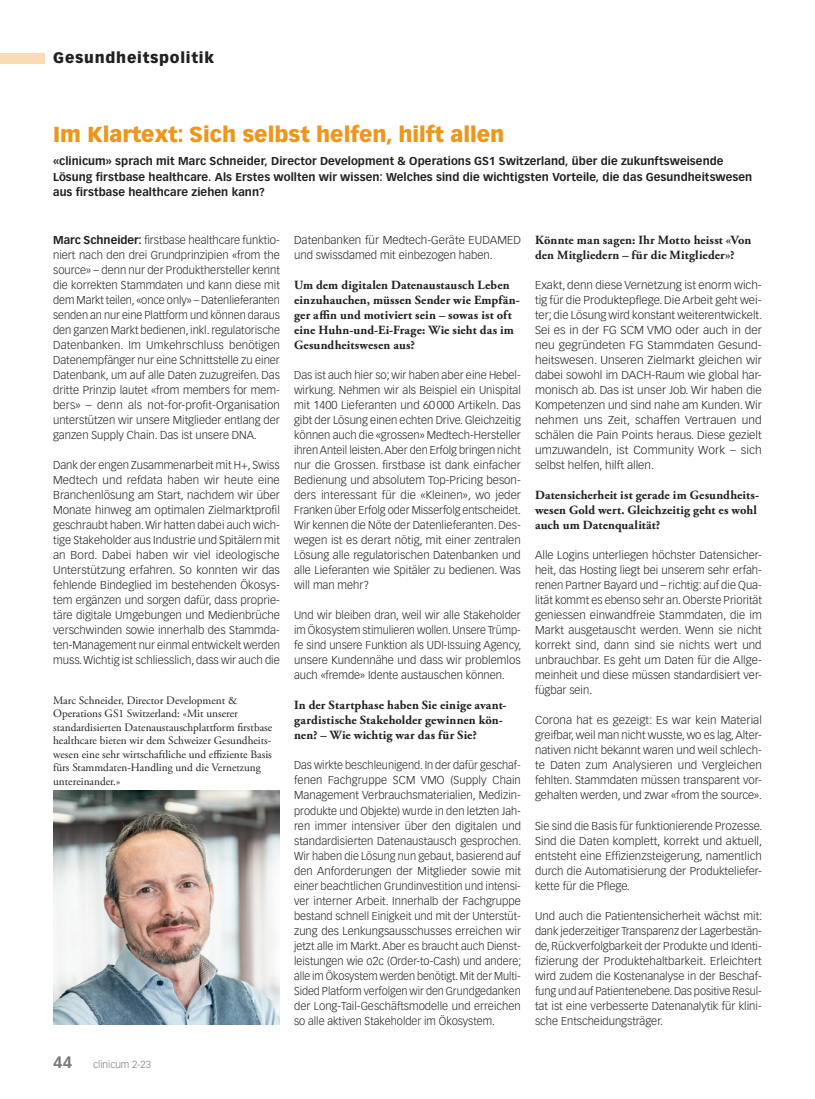
<style>
.page{position:relative;width:815px;height:1099px;background:#fff}
.page>*{position:absolute;margin:0;border:0;box-sizing:border-box;transform-origin:0 0}
.Titel_News{font:900 21.25px "Vectora LT Std";color:#ee961c}
.t1{font:900 15px "Vectora LT Std";letter-spacing:.05em;color:#231f20}
.Interviewfragen_ohne{font:700 12.5px/15px "Adobe Garamond Pro";letter-spacing:.01em;color:#231f20}
.Lauftext{font:300 11.25px/15px "Vectora LT Std";color:#231f20;text-align:justify}
.Lauftext-2{font:300 11.25px/15px "Vectora LT Std";color:#231f20;text-align:justify;scale:1.04 1}
.Legende{font:11.25px/13.5px "Adobe Garamond Pro";color:#231f20}
.Lead_News{font:700 11.25px/15px "Vectora LT Std";letter-spacing:.005em;color:#231f20}
.t2{font:300 10px "Vectora LT Std";color:#76787b}
.s1{font-weight:700}
.s2{font-weight:700;font-size:16.25px}
</style>
<div class="page">
<div style="left:0;top:53px;width:45px;height:10px;background:#fbdbb3"></div>
<img style="left:53px;top:790px;width:227px;height:234px">
<h2 class="t1" style="left:53px;top:49px;width:162px">Gesundheitspolitik</h2>
<p class="Titel_News" style="left:53px;top:121px;width:453px">Im Klartext: Sich selbst helfen, hilft allen</p>
<p class="Lead_News" style="left:53px;top:154px;width:701px">«clinicum» sprach mit Marc Schneider, Director Development &amp; Operations GS1 Switzerland, über die zukunftsweisende<br>Lösung firstbase healthcare. Als Erstes wollten wir wissen: Welches sind die wichtigsten Vorteile, die das Gesundheitswesen aus firstbase healthcare ziehen kann?</p>
<p class="Lauftext" style="left:53px;top:233px;width:228px"><span class="s1">Marc Schneider:</span> firstbase healthcare funktio&shy;niert nach den drei Grundprinzipien «from the source» – denn nur der Produkthersteller kennt die korrekten Stammdaten und kann diese mit dem Markt teilen, «once only» – Datenlieferanten senden an nur eine Plattform und können daraus den ganzen Markt bedienen, inkl. regulatorische Datenbanken. Im Umkehrschluss benötigen Datenempfänger nur eine Schnittstelle zu einer Datenbank, um auf alle Daten zuzugreifen. Das dritte Prinzip lautet «from members for mem&shy;bers» – denn als not-for-profit-Organisation unterstützen wir unsere Mitglieder entlang der ganzen Supply Chain. Das ist unsere DNA.</p>
<p class="Lauftext" style="left:53px;top:458px;width:228px">Dank der engen Zusammenarbeit mit H+, Swiss Medtech und refdata haben wir heute eine Branchenlösung am Start, nachdem wir über Monate hinweg am optimalen Zielmarktprofil geschraubt haben. Wir hatten dabei auch wich&shy;tige Stakeholder aus Industrie und Spitälern mit an Bord. Dabei haben wir viel ideologische Unterstützung erfahren. So konnten wir das fehlende Bindeglied im bestehenden Ökosys&shy;tem ergänzen und sorgen dafür, dass proprie&shy;täre digitale Umgebungen und Medienbrüche verschwinden sowie innerhalb des Stammda&shy;ten-Management nur einmal entwickelt werden muss. Wichtig ist schliesslich, dass wir auch die</p>
<p class="Legende" style="left:53px;top:693px;width:221px">Marc Schneider, Director Development &amp; Operations GS1 Switzerland: «Mit unserer standardisierten Datenaustauschplattform firstbase healthcare bieten wir dem Schweizer Gesundheits&shy;wesen eine sehr wirtschaftliche und effiziente Basis fürs Stammdaten-Handling und die Vernetzung untereinander.»</p>
<p class="t2" style="left:53px;top:1058px;width:99px"><span class="s2">44</span> clinicum 2-23</p>
<p class="Lauftext" style="left:294px;top:233px;width:228px">Datenbanken für Medtech-Geräte EUDAMED und swissdamed mit einbezogen haben.</p>
<p class="Interviewfragen_ohne" style="left:294px;top:278px;width:227px">Um dem digitalen Datenaustausch Leben einzuhauchen, müssen Sender wie Empfän&shy;ger affin und motiviert sein – sowas ist oft eine Huhn-und-Ei-Frage: Wie sieht das im Gesundheitswesen aus?</p>
<p class="Lauftext" style="left:294px;top:368px;width:229px">Das ist auch hier so; wir haben aber eine Hebel&shy;wirkung. Nehmen wir als Beispiel ein Unispital mit 1400 Lieferanten und 60 000 Artikeln. Das gibt der Lösung einen echten Drive. Gleichzeitig können auch die «grossen» Medtech-Hersteller ihren Anteil leisten. Aber den Erfolg bringen nicht nur die Grossen. firstbase ist dank einfacher Bedienung und absolutem Top-Pricing beson&shy;ders interessant für die «Kleinen», wo jeder Franken über Erfolg oder Misserfolg entscheidet.<br>Wir kennen die Nöte der Datenlieferanten. Des&shy;wegen ist es derart nötig, mit einer zentralen Lösung alle regulatorischen Datenbanken und alle Lieferanten wie Spitäler zu bedienen. Was will man mehr?</p>
<p class="Lauftext" style="left:294px;top:608px;width:229px">Und wir bleiben dran, weil wir alle Stakeholder im Ökosystem stimulieren wollen. Unsere Trümp&shy;fe sind unsere Funktion als UDI-Issuing Agency, unsere Kundennähe und dass wir problemlos auch «fremde» Idente austauschen können.</p>
<p class="Interviewfragen_ohne" style="left:294px;top:698px;width:214px">In der Startphase haben Sie einige avant&shy;gardistische Stakeholder gewinnen kön&shy;nen? – Wie wichtig war das für Sie?</p>
<p class="Lauftext" style="left:294px;top:758px;width:229px">Das wirkte beschleunigend. In der dafür geschaf&shy;fenen Fachgruppe SCM VMO (Supply Chain Management Verbrauchsmaterialien, Medizin&shy;produkte und Objekte) wurde in den letzten Jah&shy;ren immer intensiver über den digitalen und standardisierten Datenaustausch gesprochen.<br>Wir haben die Lösung nun gebaut, basierend auf den Anforderungen der Mitglieder sowie mit einer beachtlichen Grundinvestition und intensi&shy;ver interner Arbeit. Innerhalb der Fachgruppe bestand schnell Einigkeit und mit der Unterstüt&shy;zung des Lenkungsausschusses erreichen wir jetzt alle im Markt. Aber es braucht auch Dienst&shy;leistungen wie o2c (Order-to-Cash) und andere; alle im Ökosystem werden benötigt. Mit der Multi-Sided Platform verfolgen wir den Grundgedanken der Long-Tail-Geschäftsmodelle und erreichen so alle aktiven Stakeholder im Ökosystem.</p>
<p class="Interviewfragen_ohne" style="left:535px;top:233px;width:218px">Könnte man sagen: Ihr Motto heisst «Von den Mitgliedern – für die Mitglieder»?</p>
<p class="Lauftext-2" style="left:535px;top:278px;width:220px">Exakt, denn diese Vernetzung ist enorm wich&shy;tig für die Produktepflege. Die Arbeit geht wei&shy;ter; die Lösung wird konstant weiterentwickelt.<br>Sei es in der FG SCM VMO oder auch in der neu gegründeten FG Stammdaten Gesund&shy;heitswesen. Unseren Zielmarkt gleichen wir dabei sowohl im DACH-Raum wie global har&shy;monisch ab. Das ist unser Job. Wir haben die Kompetenzen und sind nahe am Kunden. Wir nehmen uns Zeit, schaffen Vertrauen und schälen die Pain Points heraus. Diese gezielt umzuwandeln, ist Community Work – sich selbst helfen, hilft allen.</p>
<p class="Interviewfragen_ohne" style="left:535px;top:488px;width:226px">Datensicherheit ist gerade im Gesundheits&shy;wesen Gold wert. Gleichzeitig geht es wohl auch um Datenqualität?</p>
<p class="Lauftext" style="left:535px;top:548px;width:228px">Alle Logins unterliegen höchster Datensicher&shy;heit, das Hosting liegt bei unserem sehr erfah&shy;renen Partner Bayard und – richtig: auf die Qua&shy;lität kommt es ebenso sehr an. Oberste Priorität geniessen einwandfreie Stammdaten, die im Markt ausgetauscht werden. Wenn sie nicht korrekt sind, dann sind sie nichts wert und unbrauchbar. Es geht um Daten für die Allge&shy;meinheit und diese müssen standardisiert ver&shy;fügbar sein.</p>
<p class="Lauftext" style="left:535px;top:713px;width:229px">Corona hat es gezeigt: Es war kein Material greifbar, weil man nicht wusste, wo es lag, Alter&shy;nativen nicht bekannt waren und weil schlech&shy;te Daten zum Analysieren und Vergleichen fehlten. Stammdaten müssen transparent vor&shy;gehalten werden, und zwar «from the source».</p>
<p class="Lauftext" style="left:535px;top:818px;width:229px">Sie sind die Basis für funktionierende Prozesse.<br>Sind die Daten komplett, korrekt und aktuell, entsteht eine Effizienzsteigerung, namentlich durch die Automatisierung der Produkteliefer&shy;kette für die Pflege.</p>
<p class="Lauftext" style="left:535px;top:908px;width:229px">Und auch die Patientensicherheit wächst mit: dank jederzeitiger Transparenz der Lagerbestän&shy;de, Rückverfolgbarkeit der Produkte und Identi&shy;fizierung der Produktehaltbarkeit. Erleichtert wird zudem die Kostenanalyse in der Beschaf&shy;fung und auf Patientenebene. Das positive Resul&shy;tat ist eine verbesserte Datenanalytik für klini&shy;sche Entscheidungsträger.</p>
</div>
